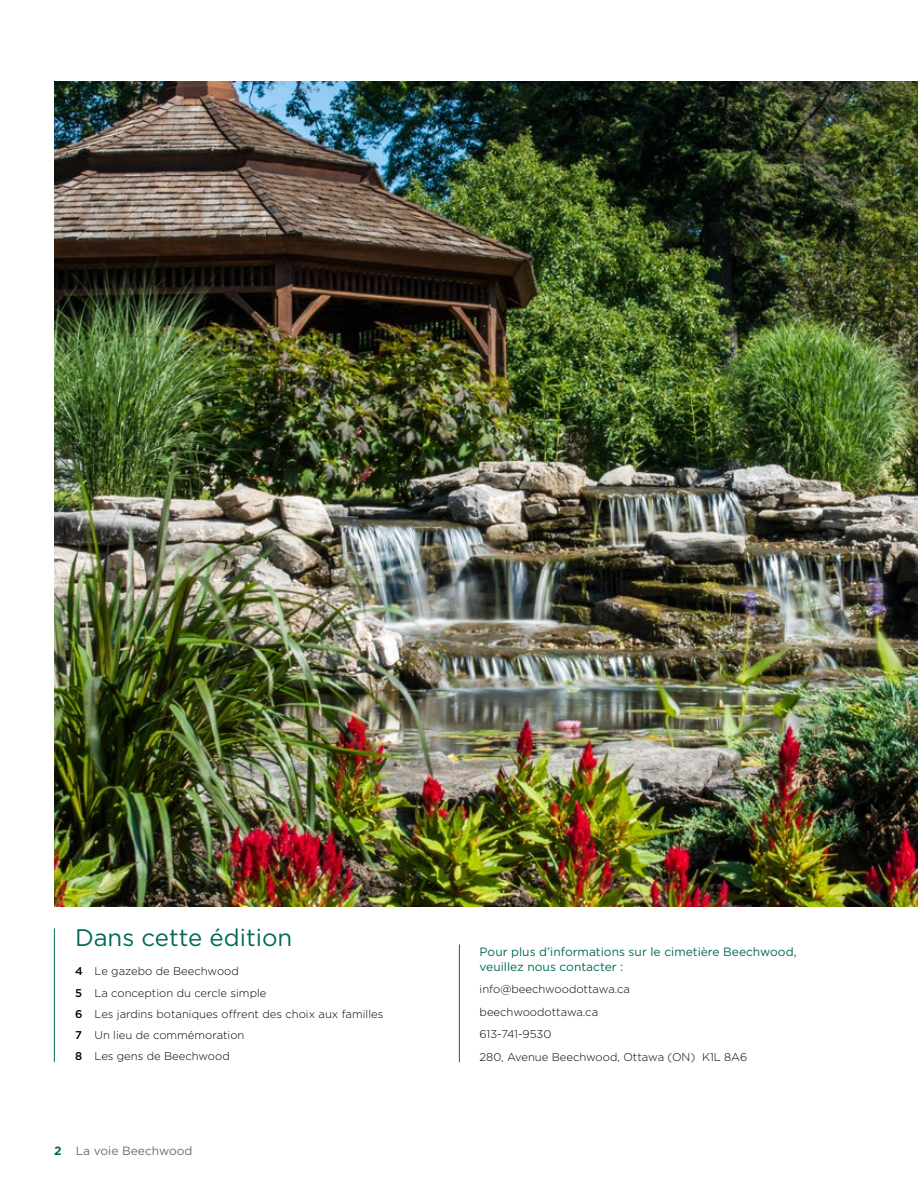
<style>
.page{position:relative;width:918px;height:1188px;background:#fff}
.page>*{position:absolute;margin:0;border:0;box-sizing:border-box;transform-origin:0 0}
.t1{font:24px "Gotham";color:#006a5b}
.t2{font:12px/15px "Gotham";color:#006a5b}
.t3{font:12px "Gotham";color:#6d6e71}
.t4{font:300 11.25px/21.1px "Gotham";color:#000}
.s1{font-weight:500}
.s2{font-weight:700;color:#006a5b}
</style>
<div class="page">
<hr style="left:459px;top:944px;width:1px;height:118px;background:#006a5b">
<hr style="left:54px;top:928px;width:1px;height:134px;background:#006a5b">
<img style="left:54px;top:81px;width:864px;height:825px">
<h1 class="t1" style="left:75px;top:924px;width:219px">Dans cette édition</h1>
<p class="t4" style="left:75px;top:961px;width:310px"><span class="s1">4</span> Le gazebo de Beechwood<br><span class="s1">5</span> La conception du cercle simple<br><span class="s1">6</span> Les jardins botaniques offrent des choix aux familles<br><span class="s1">7</span> Un lieu de commémoration<br><span class="s1">8</span> Les gens de Beechwood</p>
<p class="t3" style="left:54px;top:1145px;width:140px"><span class="s2">2</span> La voie Beechwood</p>
<p class="t2" style="left:480px;top:944px;width:319px">Pour plus d’informations sur le cimetière Beechwood, veuillez nous contacter :</p>
<p class="t4" style="left:480px;top:978px;width:269px;line-height:22.5px">info@beechwoodottawa.ca beechwoodottawa.ca<br>613-741-9530<br>280, Avenue Beechwood, Ottawa (ON) K1L 8A6</p>
</div>
